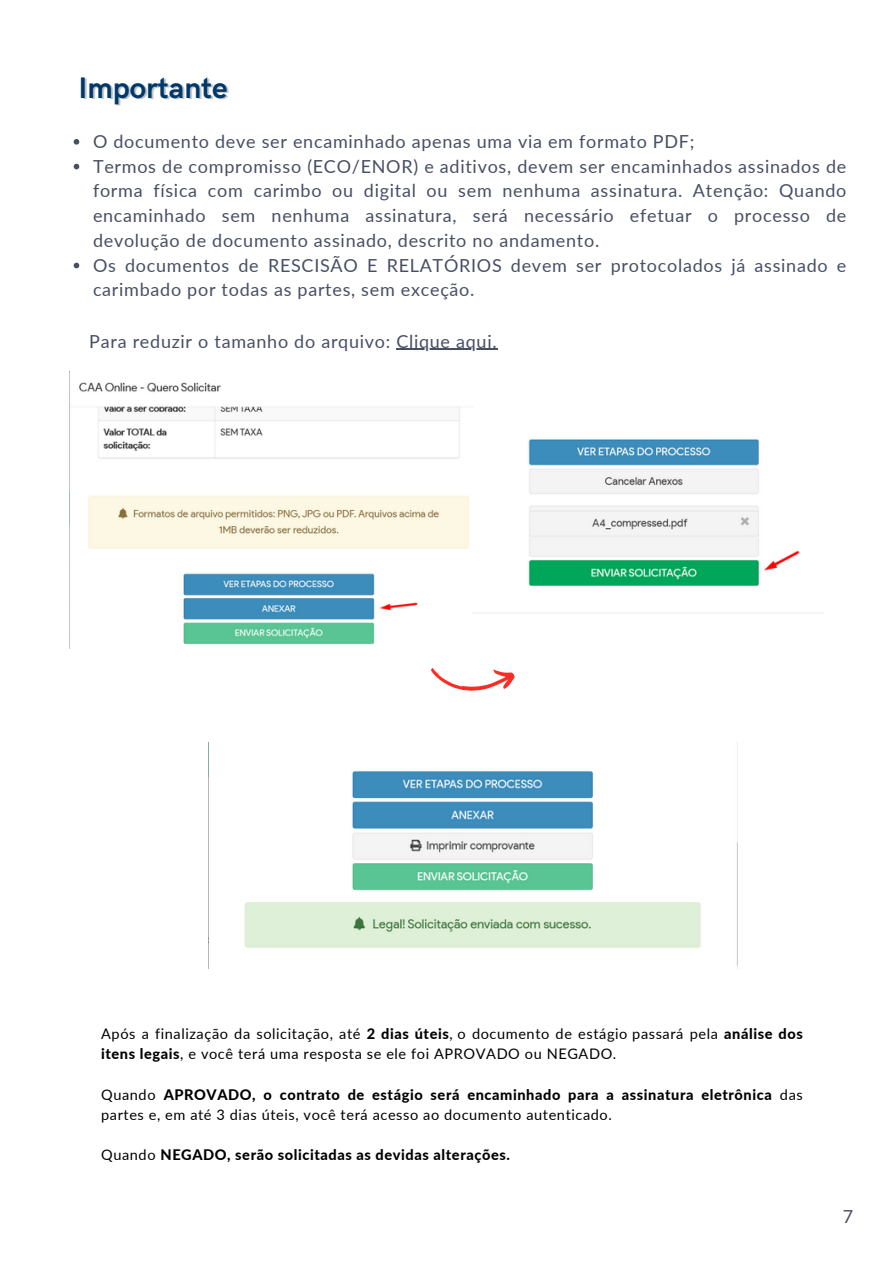
<style>
.page{position:relative;width:893px;height:1264px;background:#fff}
.page>*{position:absolute;margin:0;border:0;box-sizing:border-box;transform-origin:0 0}
.t1{font:700 29.7px "HK Grotesk";color:#003868}
.t2{font:18px/24.8px "Lato";letter-spacing:.04em;color:#484f64;text-align:justify}
.t3{font:14.55px/20.2px "Lato";letter-spacing:.04em;color:#000}
.t4{font:800 14.55px "Lato";letter-spacing:.04em;color:#000}
.s1{font-weight:800}
.s2{font-weight:400}
</style>
<div class="page">
<img style="left:69px;top:371px;width:400px;height:278px">
<svg style="left:74px;top:139px;width:5px;height:6px"></svg>
<svg style="left:74px;top:164px;width:5px;height:5px"></svg>
<svg style="left:74px;top:263px;width:5px;height:5px"></svg>
<hr style="left:396px;top:349px;width:101px;height:1px;background:#484f64">
<img style="left:528px;top:439px;width:272px;height:147px">
<img style="left:208px;top:742px;width:493px;height:226px">
<svg style="left:431px;top:668px;width:84px;height:23px"></svg>
<p class="t1" style="left:78px;top:71px;width:151px">Importante</p>
<p class="t2" style="left:93px;top:129px;width:603px">O documento deve ser encaminhado apenas uma via em formato PDF;</p>
<p class="t2" style="left:93px;top:153px;width:754px">Termos de compromisso (ECO/ENOR) e aditivos, devem ser encaminhados assinados de forma física com carimbo ou digital ou sem nenhuma assinatura. Atenção: Quando encaminhado sem nenhuma assinatura, será necessário efetuar o processo de devolução de documento assinado, descrito no andamento.</p>
<p class="t2" style="left:93px;top:252px;width:754px">Os documentos de RESCISÃO E RELATÓRIOS devem ser protocolados já assinado e carimbado por todas as partes, sem exceção.</p>
<p class="t2" style="left:89px;top:328px;width:409px">Para reduzir o tamanho do arquivo: Clique aqui.</p>
<p class="t3" style="left:101px;top:1023px;width:703px">Após a finalização da solicitação, até <span class="s1">2 dias úteis</span>, o documento de estágio passará pela <span class="s1">análise dos itens legais</span>, e você terá uma resposta se ele foi APROVADO ou NEGADO.</p>
<p class="t3" style="left:101px;top:1083px;width:703px">Quando <span class="s1">APROVADO, o contrato de estágio será encaminhado para a assinatura eletrônica</span> das partes e, em até 3 dias úteis, você terá acesso ao documento autenticado.</p>
<p class="t4" style="left:101px;top:1146px;width:410px"><span class="s2">Quando</span> NEGADO, serão solicitadas as devidas alterações.</p>
<p class="t2" style="left:842px;top:1203px;width:12px">7</p>
</div>
